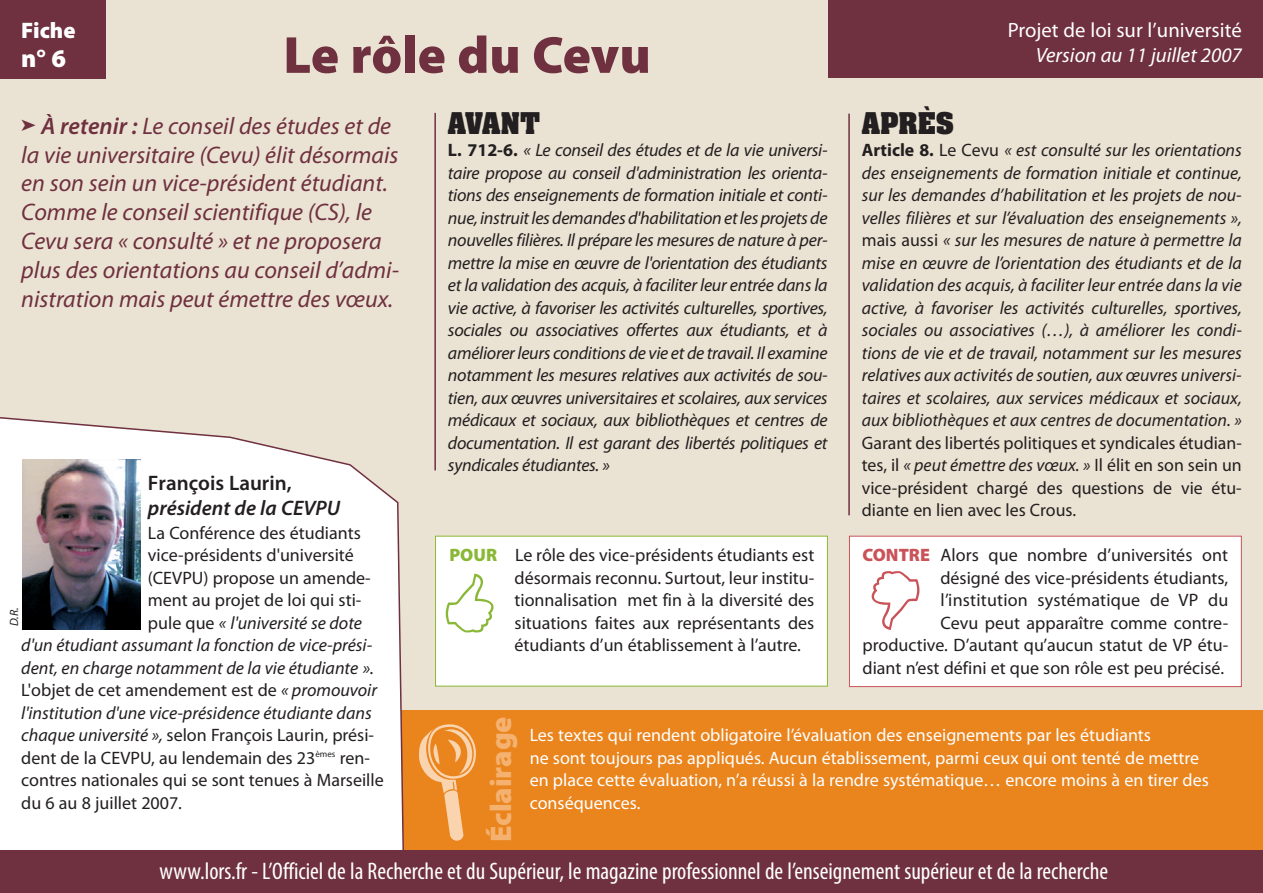
<style>
.page{position:relative;width:1263px;height:893px;background:#eae3d3}
.page>*{position:absolute;margin:0;border:0;box-sizing:border-box;transform-origin:0 0}
.t1{font:900 52.5px "Myriad Pro";letter-spacing:-.005em;color:#6f303f}
.t2{font:900 30px "Myriad Pro";color:#f4b170}
.t3{font:700 25.5px "Aachen Std";color:#231f20}
.t4{font:900 25.5px "Myriad Pro";color:#fff}
.t5{font:italic 24px/28.8px "Myriad Pro";color:#6f303f}
.t6{font:condensed 24px "Myriad Pro";color:#fff}
.t7{font:900 22.5px "Myriad Pro";color:#fff}
.t8{font:italic 600 21px "Myriad Pro";color:#231f20}
.t9{font:600 21px "Myriad Pro";color:#231f20}
.t10{font:20.7px "Myriad Pro";color:#fff}
.t11{font:italic 20.7px "Myriad Pro";color:#fff}
.t12{font:italic 18px/22.5px "Myriad Pro";color:#231f20;text-align:justify}
.t13{font:18px/22.5px "Myriad Pro";color:#231f20;text-align:justify}
.t14{font:18px/22.5px "Myriad Pro";color:#fff}
.t15{font:italic 12px "Myriad Pro";color:#231f20}
.s1{font-weight:600}
.s2{font-weight:700;font-style:normal}
.s3{font-style:normal}
.s4{font-style:italic}
.s5{font-weight:900;color:#8ab836}
.s6{font-weight:900;color:#c95359}
</style>
<div class="page">
<div style="left:399px;top:710px;width:864px;height:174px;background:#ea841d"></div>
<div style="left:828px;top:0;width:435px;height:77px;background:#6f303f"></div>
<div style="left:0;top:0;width:106px;height:78px;background:#6f303f"></div>
<div style="left:435px;top:536px;width:392px;height:150px;background:#fff"></div>
<div style="left:849px;top:536px;width:392px;height:151px;background:#fff"></div>
<div style="left:849px;top:536px;width:393px;height:151px;border:1px solid #c95359"></div>
<hr style="left:434px;top:113px;width:2px;height:357px;background:#6f303f">
<hr style="left:848px;top:114px;width:2px;height:401px;background:#6f303f">
<svg style="left:0;top:417px;width:404px;height:433px;background:#fbfbf9"></svg>
<div style="left:0;top:850px;width:1263px;height:43px;background:#6f303f"></div>
<img style="left:22px;top:459px;width:118px;height:170px">
<p class="t7" style="left:21px;top:22px;width:56px">Fiche</p>
<h3 class="t4" style="left:21px;top:49px;width:46px">n° 6</h3>
<h1 class="t1" style="left:283px;top:35px;width:369px">Le rôle du Cevu</h1>
<p class="t5" style="left:21px;top:113px;width:379px">➤ <span class="s1">À retenir :</span> Le conseil des études et de la vie universitaire (Cevu) élit désormais en son sein un vice-président étudiant.<br>Comme le conseil scientifique (CS), le Cevu sera « consulté » et ne proposera plus des orientations au conseil d’admi&shy;nistration mais peut émettre des vœux.</p>
<p class="t9" style="left:148px;top:475px;width:145px">François Laurin,</p>
<p class="t8" style="left:148px;top:500px;width:194px">président de la CEVPU</p>
<h3 class="t3" style="left:448px;top:110px;width:93px">AVANT</h3>
<p class="t12" style="left:448px;top:140px;width:381px"><span class="s2">L. 712-6.</span> « Le conseil des études et de la vie universi&shy;taire propose au conseil d'administration les orienta&shy;tions des enseignements de formation initiale et conti&shy;nue, instruit les demandes d'habilitation et les projets de nouvelles filières. Il prépare les mesures de nature à per&shy;mettre la mise en œuvre de l'orientation des étudiants et la validation des acquis, à faciliter leur entrée dans la vie active, à favoriser les activités culturelles, sportives, sociales ou associatives offertes aux étudiants, et à améliorer leurs conditions de vie et de travail. Il examine notamment les mesures relatives aux activités de sou&shy;tien, aux œuvres universitaires et scolaires, aux services médicaux et sociaux, aux bibliothèques et centres de documentation. Il est garant des libertés politiques et syndicales étudiantes. »</p>
<p class="t10" style="left:1008px;top:22px;width:235px">Projet de loi sur l’université</p>
<p class="t11" style="left:1036px;top:47px;width:208px">Version au 11 juillet 2007</p>
<h3 class="t3" style="left:862px;top:110px;width:94px">APRÈS</h3>
<p class="t12" style="left:862px;top:140px;width:381px"><span class="s2">Article 8.</span> <span class="s3">Le Cevu</span> « est consulté sur les orientations des enseignements de formation initiale et continue, sur les demandes d’habilitation et les projets de nou&shy;velles filières et sur l’évaluation des enseignements », <span class="s3">mais aussi</span> « sur les mesures de nature à permettre la mise en œuvre de l’orientation des étudiants et de la validation des acquis, à faciliter leur entrée dans la vie active, à favoriser les activités culturelles, sportives, sociales ou associatives (…), à améliorer les condi&shy;tions de vie et de travail, notamment sur les mesures relatives aux activités de soutien, aux œuvres universi&shy;taires et scolaires, aux services médicaux et sociaux, aux bibliothèques et aux centres de documentation. »</p>
<p class="t13" style="left:862px;top:433px;width:381px">Garant des libertés politiques et syndicales étudian&shy;tes, il <span class="s4">« peut émettre des vœux. »</span> Il élit en son sein un vice-président chargé des questions de vie étu&shy;diante en lien avec les Crous.</p>
<p class="t13" style="left:148px;top:523px;width:214px">La Conférence des étudiants</p>
<p class="t13" style="left:148px;top:545px;width:207px">vice-présidents d'université</p>
<p class="t13" style="left:148px;top:568px;width:224px">(CEVPU) propose un amende-</p>
<p class="t13" style="left:148px;top:590px;width:215px">ment au projet de loi qui sti-</p>
<p class="t12" style="left:148px;top:613px;width:216px"><span class="s3">pule que</span> « l'université se dote</p>
<p class="t12" style="left:21px;top:635px;width:352px">d'un étudiant assumant la fonction de vice-prési-</p>
<p class="t12" style="left:21px;top:658px;width:354px">dent, en charge notamment de la vie étudiante ».</p>
<p class="t13" style="left:21px;top:680px;width:357px">L'objet de cet amendement est de <span class="s4">« promouvoir</span></p>
<p class="t12" style="left:21px;top:703px;width:352px">l'institution d'une vice-présidence étudiante dans</p>
<p class="t13" style="left:21px;top:725px;width:354px"><span class="s4">chaque université »,</span> selon François Laurin, prési-</p>
<p class="t13" style="left:21px;top:748px;width:350px">dent de la CEVPU, au lendemain des 23<sup>èmes</sup> ren-</p>
<p class="t13" style="left:21px;top:770px;width:364px">contres nationales qui se sont tenues à Marseille</p>
<p class="t13" style="left:21px;top:793px;width:162px">du 6 au 8 juillet 2007.</p>
<p class="t15" style="left:10px;top:626px;width:20px;rotate:-90deg">D.R.</p>
<p class="t13" style="left:514px;top:545px;width:301px;text-indent:-65px"><span class="s5">POUR</span> Le rôle des vice-présidents étudiants est désormais reconnu. Surtout, leur institu&shy;tionnalisation met fin à la diversité des situations faites aux représentants des étudiants d’un établissement à l’autre.</p>
<p class="t13" style="left:862px;top:545px;width:367px;text-align:right"><span class="s6">CONTRE</span> Alors que nombre d’universités ont désigné des vice-présidents étudiants, l’institution systématique de VP du<br>Cevu peut apparaître comme contre&shy;productive. D’autant qu’aucun statut de VP étu&shy;diant n’est défini et que son rôle est peu précisé.</p>
<h2 class="t2" style="left:490px;top:842px;width:128px;rotate:-90deg">Éclairage</h2>
<p class="t14" style="left:530px;top:725px;width:681px">Les textes qui rendent obligatoire l’évaluation des enseignements par les étudiants<br>ne sont toujours pas appliqués. Aucun établissement, parmi ceux qui ont tenté de mettre en place cette évaluation, n’a réussi à la rendre systématique… encore moins à en tirer des conséquences.</p>
<h3 class="t6" style="left:159px;top:863px;width:950px">www.lors.fr - L’Officiel de la Recherche et du Supérieur, le magazine professionnel de l’enseignement supérieur et de la recherche</h3>
</div>
